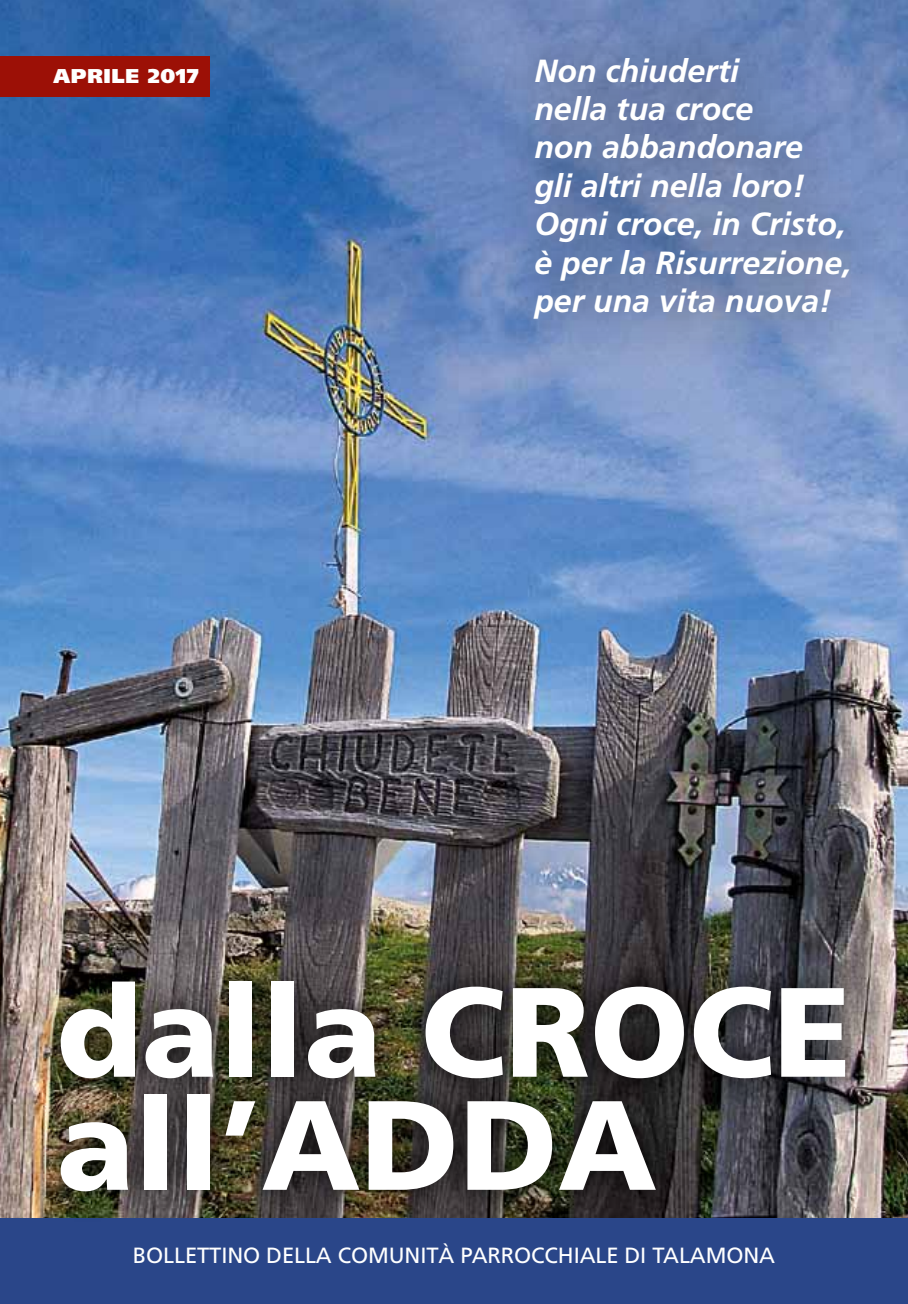
<style>
.page{position:relative;width:908px;height:1304px;background:#fff}
.page>*{position:absolute;margin:0;border:0;box-sizing:border-box;transform-origin:0 0}
.t1{font:900 127px/113px "Frutiger";color:#fff}
.t2{font:italic 700 32px/38.4px "Frutiger";color:#fff}
.t3{font:22px "Frutiger";letter-spacing:-.005em;color:#fff}
.t4{font:900 20px "Frutiger";letter-spacing:.03em;color:#fff}
</style>
<div class="page">
<img style="left:0;top:0;width:907px;height:1219px">
<div style="left:0;top:1219px;width:907px;height:85px;background:#2a4689"></div>
<div style="left:0;top:57px;width:210px;height:40px;background:#9c1006"></div>
<div style="left:30px;top:951px;width:844px;height:270px;background:#000;opacity:.7"></div>
<div style="left:491px;top:17px;width:404px;height:350px;background:#000;opacity:.6"></div>
<p class="t4" style="left:54px;top:64px;width:146px">APRILE 2017</p>
<p class="t2" style="left:534px;top:51px;width:318px">Non chiuderti<br>nella tua croce<br>non abbandonare<br>gli altri nella loro!<br>Ogni croce, in Cristo, è per la Risurrezione, per una vita nuova!</p>
<h1 class="t1" style="left:57px;top:974px;width:795px">dalla CROCE all’ADDA</h1>
<p class="t3" style="left:133px;top:1242px;width:643px">BOLLETTINO DELLA COMUNITÀ PARROCCHIALE DI TALAMONA</p>
</div>
